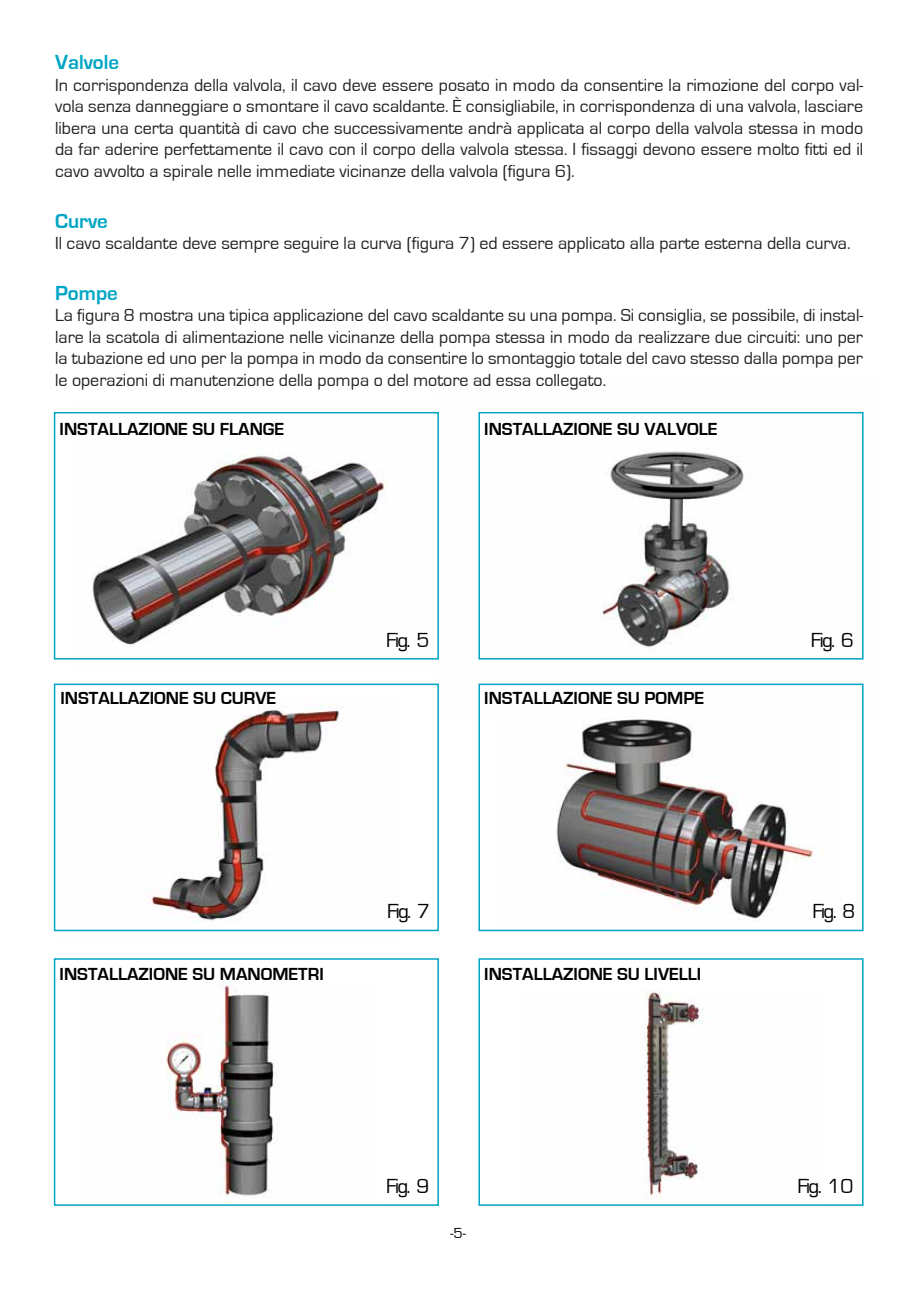
<style>
.page{position:relative;width:906px;height:1289px;background:#fff}
.page>*{position:absolute;margin:0;border:0;box-sizing:border-box;transform-origin:0 0}
.t1{font:21px "Eurostile";letter-spacing:-.075em;color:#000}
.t2{font:700 21px "Eurostile";color:#00a6c4}
.t3{font:18px/21.6px "Eurostile";color:#231f20;text-align:justify}
.t4{font:700 18px "Eurostile";color:#000}
.t5{font:15px "Eurostile";color:#000}
</style>
<div class="page">
<img style="left:495px;top:716px;width:347px;height:216px">
<img style="left:75px;top:411px;width:356px;height:249px">
<img style="left:431px;top:411px;width:433px;height:304px">
<img style="left:60px;top:707px;width:339px;height:225px">
<img style="left:166px;top:981px;width:110px;height:221px">
<img style="left:645px;top:990px;width:59px;height:207px">
<div style="left:54px;top:412px;width:385px;height:247px;border:2px solid #00a5c4"></div>
<div style="left:54px;top:958px;width:385px;height:247px;border:2px solid #00a5c4"></div>
<div style="left:54px;top:683px;width:385px;height:248px;border:2px solid #00a5c4"></div>
<div style="left:478px;top:412px;width:385px;height:247px;border:2px solid #00a5c4"></div>
<div style="left:478px;top:958px;width:385px;height:247px;border:2px solid #00a5c4"></div>
<div style="left:478px;top:683px;width:385px;height:248px;border:2px solid #00a5c4"></div>
<p class="t2" style="left:55px;top:51px;width:65px">Valvole</p>
<p class="t3" style="left:55px;top:74px;width:809px">In corrispondenza della valvola, il cavo deve essere posato in modo da consentire la rimozione del corpo val&shy;vola senza danneggiare o smontare il cavo scaldante. È consigliabile, in corrispondenza di una valvola, lasciare libera una certa quantità di cavo che successivamente andrà applicata al corpo della valvola stessa in modo da far aderire perfettamente il cavo con il corpo della valvola stessa. I fissaggi devono essere molto fitti ed il cavo avvolto a spirale nelle immediate vicinanze della valvola (figura 6).</p>
<p class="t2" style="left:55px;top:209px;width:54px">Curve</p>
<p class="t3" style="left:55px;top:233px;width:797px">Il cavo scaldante deve sempre seguire la curva (figura 7) ed essere applicato alla parte esterna della curva.</p>
<p class="t2" style="left:55px;top:281px;width:64px">Pompe</p>
<p class="t3" style="left:55px;top:305px;width:809px">La figura 8 mostra una tipica applicazione del cavo scaldante su una pompa. Si consiglia, se possibile, di instal&shy;lare la scatola di alimentazione nelle vicinanze della pompa stessa in modo da realizzare due circuiti: uno per la tubazione ed uno per la pompa in modo da consentire lo smontaggio totale del cavo stesso dalla pompa per le operazioni di manutenzione della pompa o del motore ad essa collegato.</p>
<p class="t4" style="left:60px;top:419px;width:226px">INSTALLAZIONE SU FLANGE</p>
<p class="t4" style="left:484px;top:419px;width:235px">INSTALLAZIONE SU VALVOLE</p>
<p class="t1" style="left:386px;top:628px;width:45px">Fig. 5</p>
<p class="t1" style="left:811px;top:628px;width:45px">Fig. 6</p>
<p class="t4" style="left:60px;top:688px;width:217px">INSTALLAZIONE SU CURVE</p>
<p class="t4" style="left:484px;top:688px;width:221px">INSTALLAZIONE SU POMPE</p>
<p class="t1" style="left:387px;top:900px;width:45px">Fig. 7</p>
<p class="t1" style="left:812px;top:900px;width:45px">Fig. 8</p>
<p class="t4" style="left:60px;top:964px;width:266px">INSTALLAZIONE SU MANOMETRI</p>
<p class="t4" style="left:484px;top:964px;width:219px">INSTALLAZIONE SU LIVELLI</p>
<p class="t1" style="left:386px;top:1174px;width:45px">Fig. 9</p>
<p class="t1" style="left:797px;top:1174px;width:57px">Fig. 10</p>
<p class="t5" style="left:450px;top:1225px;width:17px">-5-</p>
</div>
